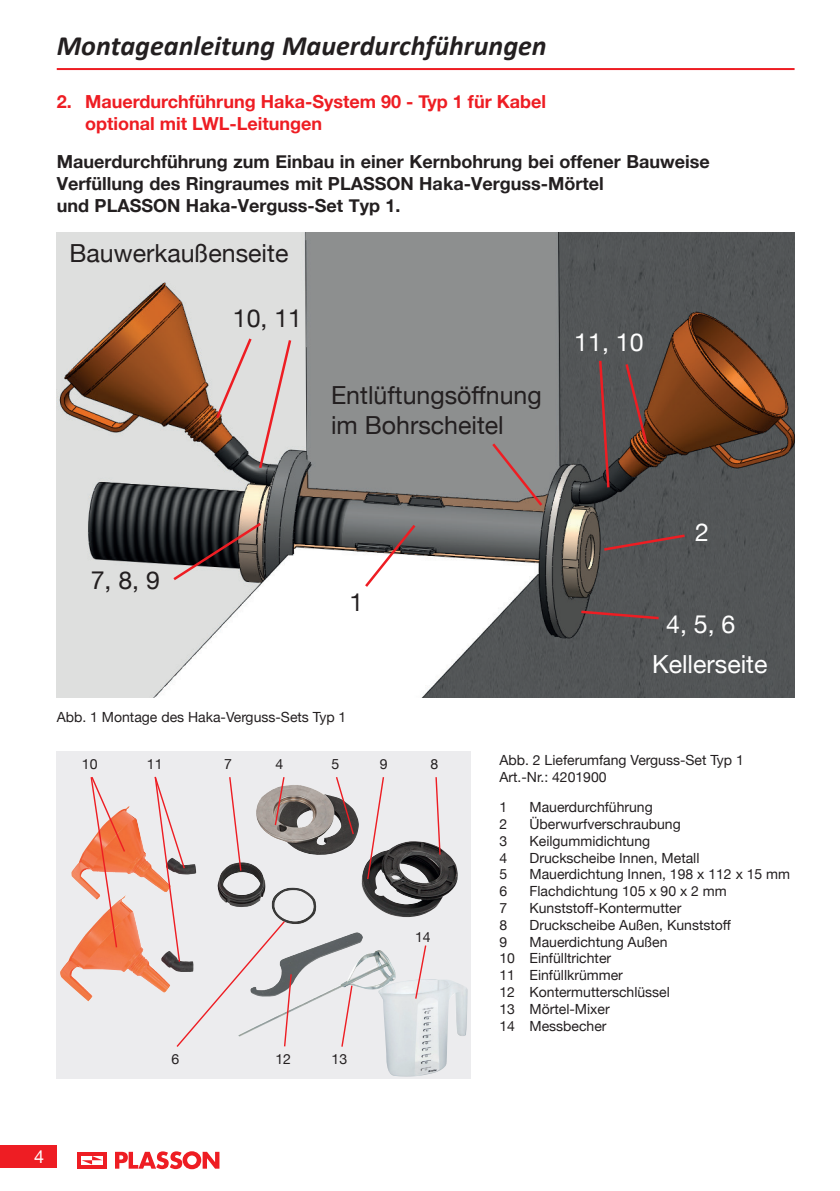
<style>
.page{position:relative;width:840px;height:1191px;background:#fff}
.page>*{position:absolute;margin:0;border:0;box-sizing:border-box;transform-origin:0 0}
.t1{font:italic 700 28px "Calibri";color:#231f20}
.t2{font:25px/29.8px "Helvetica Neue";color:#231f20}
.t3{font:25px "Helvetica Neue";color:#fff}
.t4{font:700 18px/21.6px "Helvetica Neue";color:#231f20}
.t5{font:700 18px/21.6px "Helvetica Neue";color:#ee1d23}
.t6{font:18px "Helvetica Neue";color:#fff}
.t7{font:14px/16.8px "Helvetica Neue";color:#231f20}
</style>
<div class="page">
<div style="left:77px;top:1151px;width:30px;height:17px;background:#ee1d23"></div>
<svg style="left:81px;top:1156px;width:21px;height:8px"></svg>
<svg style="left:115px;top:1151px;width:104px;height:18px"></svg>
<hr style="left:57px;top:68px;width:737px;height:2px;background:#ee1d23">
<div style="left:0;top:1145px;width:57px;height:23px;background:#ee1d23"></div>
<img style="left:57px;top:232px;width:737px;height:465px">
<svg style="left:489px;top:441px;width:55px;height:67px;background:#918482"></svg>
<svg style="left:601px;top:533px;width:86px;height:19px;background:#644d4f"></svg>
<svg style="left:623px;top:361px;width:26px;height:85px;background:#654c48"></svg>
<svg style="left:597px;top:358px;width:13px;height:132px;background:#6b4649"></svg>
<svg style="left:214px;top:336px;width:79px;height:135px;background:#c9bcba"></svg>
<svg style="left:578px;top:609px;width:83px;height:12px"></svg>
<svg style="left:362px;top:522px;width:56px;height:67px"></svg>
<svg style="left:170px;top:520px;width:93px;height:62px;background:#5d5251"></svg>
<div style="left:57px;top:751px;width:414px;height:328px;background:#ececee"></div>
<img style="left:71px;top:785px;width:387px;height:133px">
<svg style="left:340px;top:984px;width:13px;height:63px"></svg>
<svg style="left:434px;top:777px;width:7px;height:79px"></svg>
<svg style="left:366px;top:777px;width:19px;height:103px"></svg>
<svg style="left:334px;top:777px;width:21px;height:59px"></svg>
<svg style="left:90px;top:777px;width:36px;height:172px"></svg>
<svg style="left:153px;top:776px;width:139px;height:271px"></svg>
<img style="left:378px;top:979px;width:89px;height:97px">
<svg style="left:414px;top:945px;width:13px;height:55px"></svg>
<h1 class="t1" style="left:57px;top:28px;width:491px">Montageanleitung Mauerdurchführungen</h1>
<p class="t5" style="left:85px;top:92px;width:462px;text-indent:-28px">2. Mauerdurchführung Haka-System 90 - Typ 1 für Kabel optional mit LWL-Leitungen</p>
<p class="t4" style="left:57px;top:152px;width:654px">Mauerdurchführung zum Einbau in einer Kernbohrung bei offener Bauweise<br>Verfüllung des Ringraumes mit PLASSON Haka-Verguss-Mörtel<br>und PLASSON Haka-Verguss-Set Typ 1.</p>
<h2 class="t2" style="left:69px;top:239px;width:220px">Bauwerkaußenseite</h2>
<h2 class="t2" style="left:233px;top:304px;width:71px">10, 11</h2>
<h2 class="t2" style="left:331px;top:382px;width:212px">Entlüftungsöffnung im Bohrscheitel</h2>
<h2 class="t3" style="left:574px;top:324px;width:71px">11, 10</h2>
<h2 class="t2" style="left:91px;top:566px;width:71px">7, 8, 9</h2>
<h2 class="t2" style="left:349px;top:588px;width:15px">1</h2>
<p class="t7" style="left:57px;top:709px;width:291px">Abb. 1 Montage des Haka-Verguss-Sets Typ 1</p>
<p class="t7" style="left:82px;top:757px;width:17px">10</p>
<p class="t7" style="left:147px;top:757px;width:17px">11</p>
<p class="t7" style="left:275px;top:757px;width:9px">4</p>
<p class="t7" style="left:224px;top:757px;width:9px">7</p>
<p class="t7" style="left:331px;top:757px;width:9px">5</p>
<p class="t7" style="left:379px;top:757px;width:9px">9</p>
<p class="t7" style="left:430px;top:757px;width:9px">8</p>
<p class="t6" style="left:34px;top:1143px;width:12px">4</p>
<p class="t7" style="left:171px;top:1051px;width:9px">6</p>
<p class="t7" style="left:275px;top:1051px;width:17px">12</p>
<p class="t7" style="left:331px;top:1051px;width:17px">13</p>
<p class="t7" style="left:415px;top:929px;width:17px">14</p>
<h2 class="t3" style="left:694px;top:514px;width:15px">2</h2>
<h2 class="t3" style="left:665px;top:605px;width:71px">4, 5, 6</h2>
<h2 class="t3" style="left:651px;top:646px;width:117px">Kellerseite</h2>
<p class="t7" style="left:499px;top:752px;width:246px">Abb. 2 Lieferumfang Verguss-Set Typ 1<br>Art.-Nr.: 4201900</p>
<p class="t7" style="left:499px;top:799px;width:9px">1</p>
<p class="t7" style="left:529px;top:799px;width:125px">Mauerdurchführung</p>
<p class="t7" style="left:499px;top:816px;width:9px">2</p>
<p class="t7" style="left:529px;top:816px;width:153px">Überwurfverschraubung</p>
<p class="t7" style="left:499px;top:833px;width:9px">3</p>
<p class="t7" style="left:529px;top:833px;width:122px">Keilgummidichtung</p>
<p class="t7" style="left:499px;top:850px;width:9px">4</p>
<p class="t7" style="left:529px;top:850px;width:171px">Druckscheibe Innen, Metall</p>
<p class="t7" style="left:499px;top:867px;width:9px">5</p>
<p class="t7" style="left:529px;top:867px;width:262px">Mauerdichtung Innen, 198 x 112 x 15 mm</p>
<p class="t7" style="left:499px;top:883px;width:9px">6</p>
<p class="t7" style="left:529px;top:883px;width:199px">Flachdichtung 105 x 90 x 2 mm</p>
<p class="t7" style="left:499px;top:900px;width:9px">7</p>
<p class="t7" style="left:529px;top:900px;width:153px">Kunststoff-Kontermutter</p>
<p class="t7" style="left:499px;top:917px;width:9px">8</p>
<p class="t7" style="left:529px;top:917px;width:203px">Druckscheibe Außen, Kunststoff</p>
<p class="t7" style="left:499px;top:934px;width:9px">9</p>
<p class="t7" style="left:499px;top:934px;width:172px;text-indent:30px">Mauerdichtung Außen<br>10 Einfülltrichter<br>11 Einfüllkrümmer<br>12 Kontermutterschlüssel<br>13 Mörtel-Mixer<br>14 Messbecher</p>
</div>
